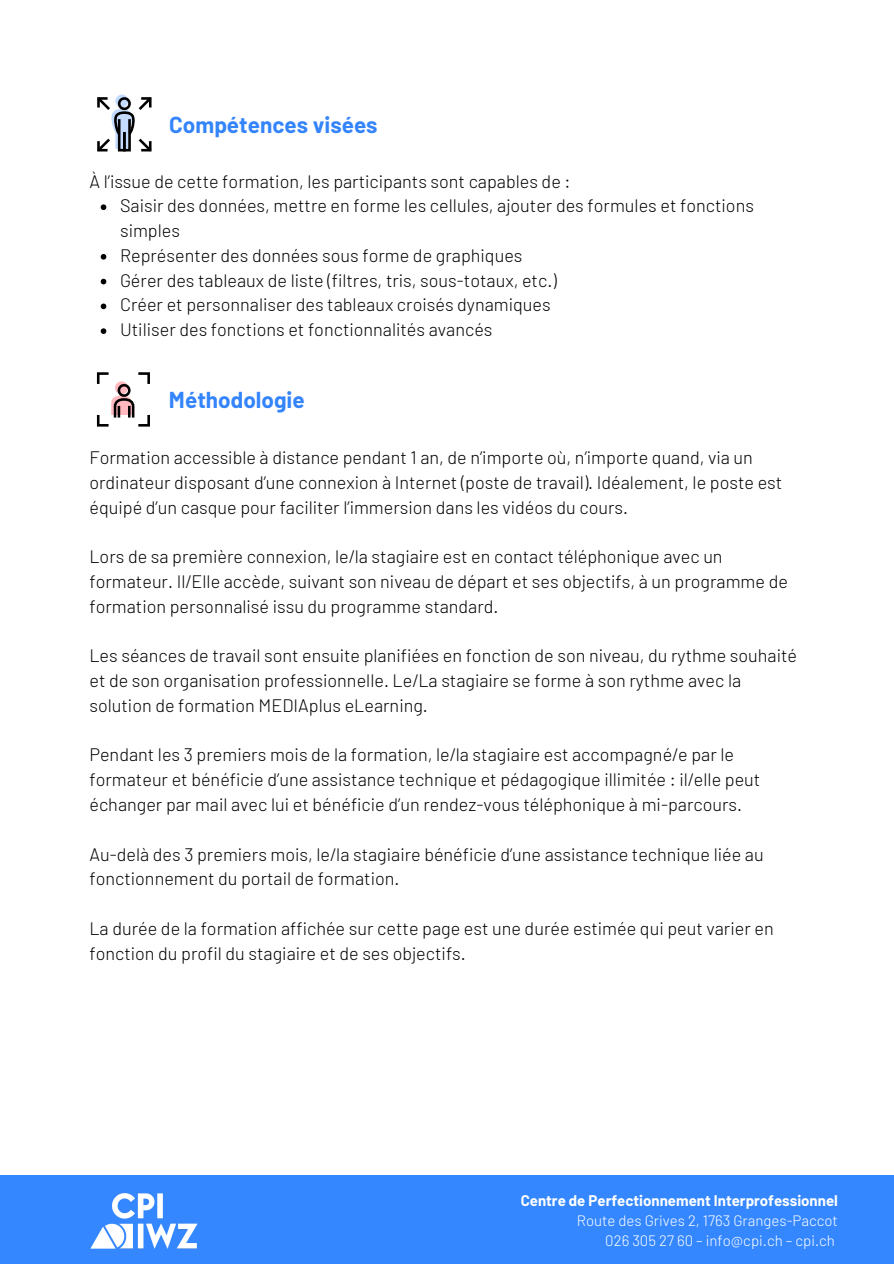
<style>
.page{position:relative;width:894px;height:1264px;background:#fff}
.page>*{position:absolute;margin:0;border:0;box-sizing:border-box;transform-origin:0 0}
.t1{font:700 22.5px "Barlow";color:#3484fc}
.t2{font:300 18px/24.8px "Barlow";color:#000}
.t3{font:300 15px "Barlow";color:#fff}
.t4{font:700 15px "Barlow";color:#fff}
</style>
<div class="page">
<svg style="left:97px;top:95px;width:55px;height:57px"></svg>
<svg style="left:101px;top:204px;width:5px;height:6px"></svg>
<svg style="left:101px;top:254px;width:5px;height:5px"></svg>
<svg style="left:101px;top:279px;width:5px;height:5px"></svg>
<svg style="left:101px;top:303px;width:5px;height:6px"></svg>
<svg style="left:101px;top:328px;width:5px;height:6px"></svg>
<svg style="left:96px;top:372px;width:54px;height:55px"></svg>
<div style="left:0;top:1175px;width:893px;height:88px;background:#3487ff"></div>
<img style="left:90px;top:1193px;width:108px;height:55px">
<p class="t1" style="left:169px;top:111px;width:210px">Compétences visées</p>
<p class="t2" style="left:89px;top:168px;width:482px">À l’issue de cette formation, les participants sont capables de :</p>
<p class="t2" style="left:120px;top:193px;width:635px">Saisir des données, mettre en forme les cellules, ajouter des formules et fonctions simples</p>
<p class="t2" style="left:120px;top:242px;width:404px">Représenter des données sous forme de graphiques</p>
<p class="t2" style="left:120px;top:267px;width:438px">Gérer des tableaux de liste (filtres, tris, sous-totaux, etc.)</p>
<p class="t2" style="left:120px;top:292px;width:432px">Créer et personnaliser des tableaux croisés dynamiques</p>
<p class="t2" style="left:120px;top:316px;width:374px">Utiliser des fonctions et fonctionnalités avancés</p>
<p class="t1" style="left:169px;top:386px;width:137px">Méthodologie</p>
<p class="t2" style="left:89px;top:444px;width:694px">Formation accessible à distance pendant 1 an, de n’importe où, n’importe quand, via un ordinateur disposant d’une connexion à Internet (poste de travail). Idéalement, le poste est équipé d’un casque pour faciliter l’immersion dans les vidéos du cours.</p>
<p class="t2" style="left:89px;top:543px;width:699px">Lors de sa première connexion, le/la stagiaire est en contact téléphonique avec un formateur. Il/Elle accède, suivant son niveau de départ et ses objectifs, à un programme de formation personnalisé issu du programme standard.</p>
<p class="t2" style="left:89px;top:642px;width:709px">Les séances de travail sont ensuite planifiées en fonction de son niveau, du rythme souhaité et de son organisation professionnelle. Le/La stagiaire se forme à son rythme avec la solution de formation MEDIAplus eLearning.</p>
<p class="t2" style="left:89px;top:742px;width:672px">Pendant les 3 premiers mois de la formation, le/la stagiaire est accompagné/e par le formateur et bénéficie d’une assistance technique et pédagogique illimitée : il/elle peut échanger par mail avec lui et bénéficie d’un rendez-vous téléphonique à mi-parcours.</p>
<p class="t2" style="left:89px;top:841px;width:675px">Au-delà des 3 premiers mois, le/la stagiaire bénéficie d’une assistance technique liée au fonctionnement du portail de formation.</p>
<p class="t2" style="left:89px;top:915px;width:685px">La durée de la formation affichée sur cette page est une durée estimée qui peut varier en fonction du profil du stagiaire et de ses objectifs.</p>
<p class="t4" style="left:520px;top:1190px;width:319px">Centre de Perfectionnement Interprofessionnel</p>
<p class="t3" style="left:576px;top:1210px;width:262px">Route des Grives 2, 1763 Granges-Paccot</p>
<p class="t3" style="left:605px;top:1231px;width:231px">026 305 27 60 – info@cpi.ch – cpi.ch</p>
</div>
